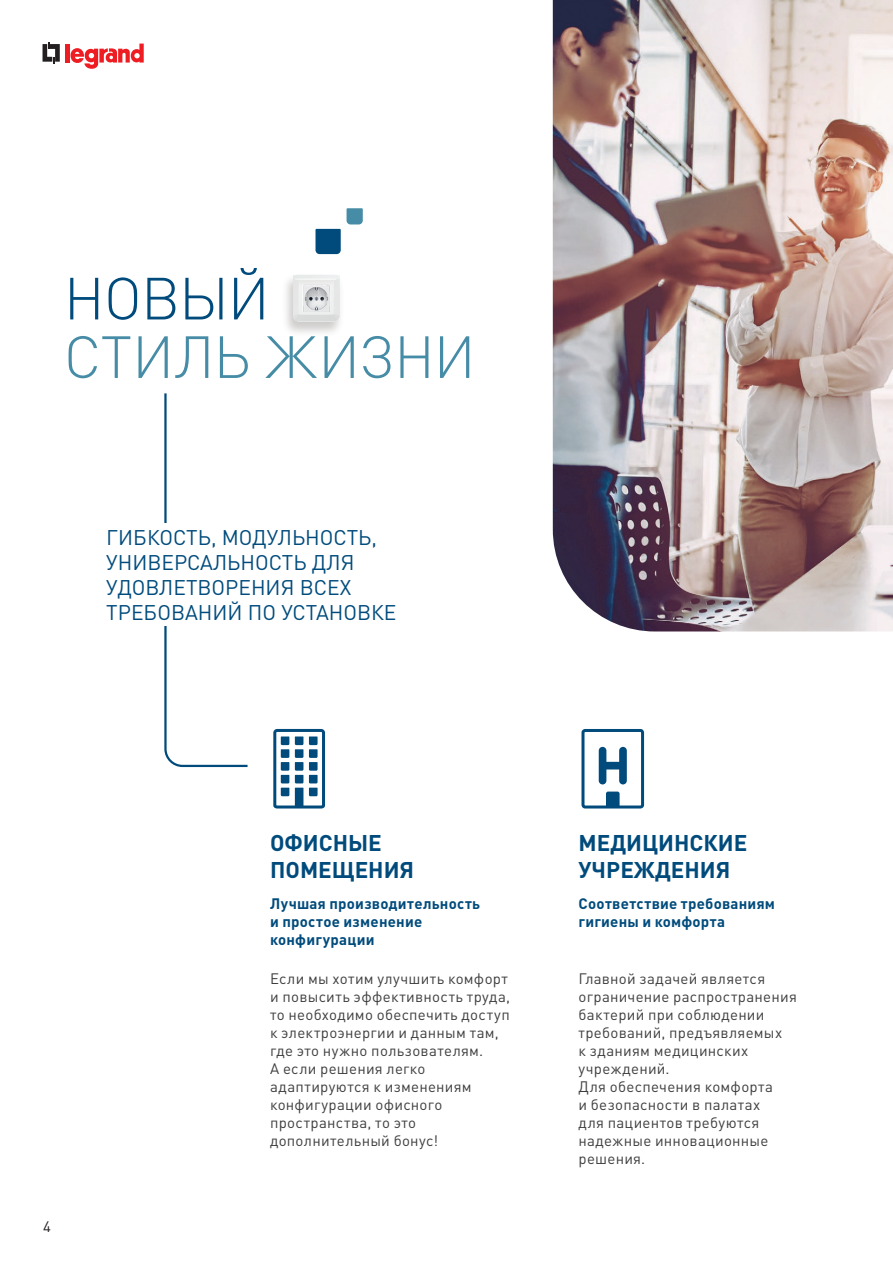
<style>
.page{position:relative;width:893px;height:1263px;background:#fff}
.page>*{position:absolute;margin:0;border:0;box-sizing:border-box;transform-origin:0 0}
.t1{font:300 58.5px "DIN Pro";letter-spacing:-.02em;color:#468ca6}
.t2{font:300 58.5px "DIN Pro";letter-spacing:-.02em;color:#004b7c}
.t3{font:700 22.5px/27px "DIN Pro";color:#004b7c}
.t4{font:21px/25.2px "DIN Pro";color:#004b7c}
.t5{font:15px/18px "DIN Pro";letter-spacing:.02em;color:#3e3e3f}
.t6{font:700 15px/18px "DIN Pro";letter-spacing:.015em;color:#004b7c}
.t7{font:15px "DIN Pro";color:#231f20}
</style>
<div class="page">
<img style="left:553px;top:0;width:340px;height:631px">
<svg style="left:164px;top:393px;width:84px;height:375px"></svg>
<div style="left:106px;top:523px;width:306px;height:102px;background:#fff"></div>
<svg style="left:273px;top:729px;width:52px;height:79px"></svg>
<div style="left:581px;top:729px;width:63px;height:79px;border:3px solid #004b7c;border-radius:2px"></div>
<div style="left:599px;top:747px;width:7px;height:37px;background:#004b7c;border-radius:4px"></div>
<div style="left:619px;top:747px;width:8px;height:37px;background:#004b7c;border-radius:4px"></div>
<div style="left:601px;top:762px;width:24px;height:7px;background:#004b7c;border-radius:4px"></div>
<div style="left:606px;top:791px;width:14px;height:17px;background:#004b7c;border-radius:2px"></div>
<svg style="left:347px;top:208px;width:16px;height:16px"></svg>
<svg style="left:315px;top:229px;width:26px;height:25px"></svg>
<svg style="left:293px;top:275px;width:47px;height:47px"></svg>
<img style="left:304px;top:285px;width:25px;height:26px">
<svg style="left:43px;top:43px;width:17px;height:20px"></svg>
<div style="left:65px;top:44px;width:5px;height:19px;background:#ee1d23"></div>
<svg style="left:71px;top:44px;width:73px;height:25px"></svg>
<h1 class="t2" style="left:64px;top:262px;width:207px">НОВЫЙ</h1>
<h1 class="t1" style="left:64px;top:321px;width:413px">СТИЛЬ ЖИЗНИ</h1>
<h3 class="t4" style="left:106px;top:524px;width:292px">ГИБКОСТЬ, МОДУЛЬНОСТЬ,<br>УНИВЕРСАЛЬНОСТЬ ДЛЯ<br>УДОВЛЕТВОРЕНИЯ ВСЕХ<br>ТРЕБОВАНИЙ ПО УСТАНОВКЕ</h3>
<p class="t7" style="left:43px;top:1217px;width:9px">4</p>
<h2 class="t3" style="left:270px;top:829px;width:146px">ОФИСНЫЕ<br>ПОМЕЩЕНИЯ</h2>
<h2 class="t3" style="left:578px;top:829px;width:170px">МЕДИЦИНСКИЕ<br>УЧРЕЖДЕНИЯ</h2>
<p class="t6" style="left:270px;top:894px;width:212px">Лучшая производительность и простое изменение конфигурации</p>
<p class="t6" style="left:578px;top:894px;width:198px">Соответствие требованиям гигиены и комфорта</p>
<p class="t5" style="left:270px;top:969px;width:241px">Если мы хотим улучшить комфорт и повысить эффективность труда, то необходимо обеспечить доступ к электроэнергии и данным там, где это нужно пользователям.<br>А если решения легко адаптируются к изменениям конфигурации офисного пространства, то это дополнительный бонус!</p>
<p class="t5" style="left:578px;top:969px;width:220px">Главной задачей является ограничение распространения бактерий при соблюдении требований, предъявляемых<br>к зданиям медицинских учреждений.<br>Для обеспечения комфорта<br>и безопасности в палатах<br>для пациентов требуются надежные инновационные решения.</p>
</div>
